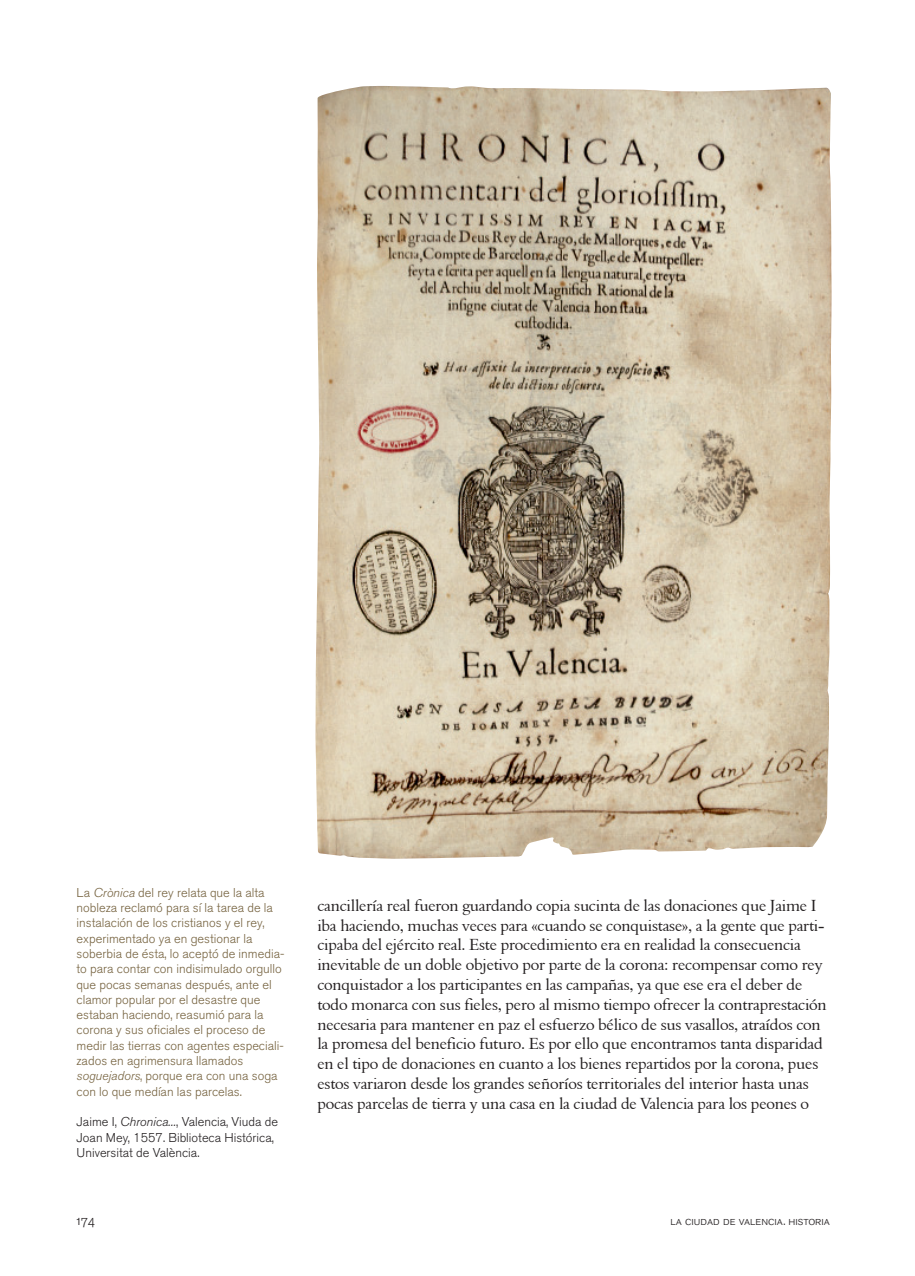
<style>
.page{position:relative;width:915px;height:1276px;background:#fff}
.page>*{position:absolute;margin:0;border:0;box-sizing:border-box;transform-origin:0 0}
.TEXTO{font:16.5px/19.8px "Aldine 401 BT Roman A";letter-spacing:-.015em;color:#231f20}
.t1{font:13.5px "Akzidenz Grotesk BQ Light SC";color:#231f20}
.DESTACADOS{font:300 12.75px/15.3px "Akzidenz Grotesk BQ";color:#766340}
.t2{font:300 12.75px/15.3px "Akzidenz Grotesk BQ";color:#231f20}
.t3{font:12px "Akzidenz Grotesk BQ Light SC";color:#231f20}
.s1{font-style:italic}
</style>
<div class="page">
<img style="left:315px;top:86px;width:516px;height:772px">
<p class="DESTACADOS" style="left:77px;top:885px;width:209px">La <span class="s1">Crònica</span> del rey relata que la alta nobleza reclamó para sí la tarea de la instalación de los cristianos y el rey, experimentado ya en gestionar la soberbia de ésta, lo aceptó de inmedia&shy;to para contar con indisimulado orgullo que pocas semanas después, ante el clamor popular por el desastre que estaban haciendo, reasumió para la corona y sus oficiales el proceso de medir las tierras con agentes especiali&shy;zados en agrimensura llamados <span class="s1">soguejadors</span>, porque era con una soga con lo que medían las parcelas.</p>
<p class="t2" style="left:77px;top:1114px;width:203px">Jaime I, <span class="s1">Chronica...</span>, Valencia, Viuda de<br>Joan Mey, 1557. Biblioteca Histórica,<br>Universitat de València.</p>
<p class="TEXTO" style="left:317px;top:895px;width:511px">cancillería real fueron guardando copia sucinta de las donaciones que Jaime I iba haciendo, muchas veces para «cuando se conquistase», a la gente que parti&shy;cipaba del ejército real. Este procedimiento era en realidad la consecuencia inevitable de un doble objetivo por parte de la corona: recompensar como rey conquistador a los participantes en las campañas, ya que ese era el deber de todo monarca con sus fieles, pero al mismo tiempo ofrecer la contraprestación necesaria para mantener en paz el esfuerzo bélico de sus vasallos, atraídos con la promesa del beneficio futuro. Es por ello que encontramos tanta disparidad en el tipo de donaciones en cuanto a los bienes repartidos por la corona, pues estos variaron desde los grandes señoríos territoriales del interior hasta unas pocas parcelas de tierra y una casa en la ciudad de Valencia para los peones o</p>
<p class="t1" style="left:77px;top:1212px;width:20px">174</p>
<p class="t3" style="left:670px;top:1213px;width:161px">la ciudad de valencia. historia</p>
</div>
